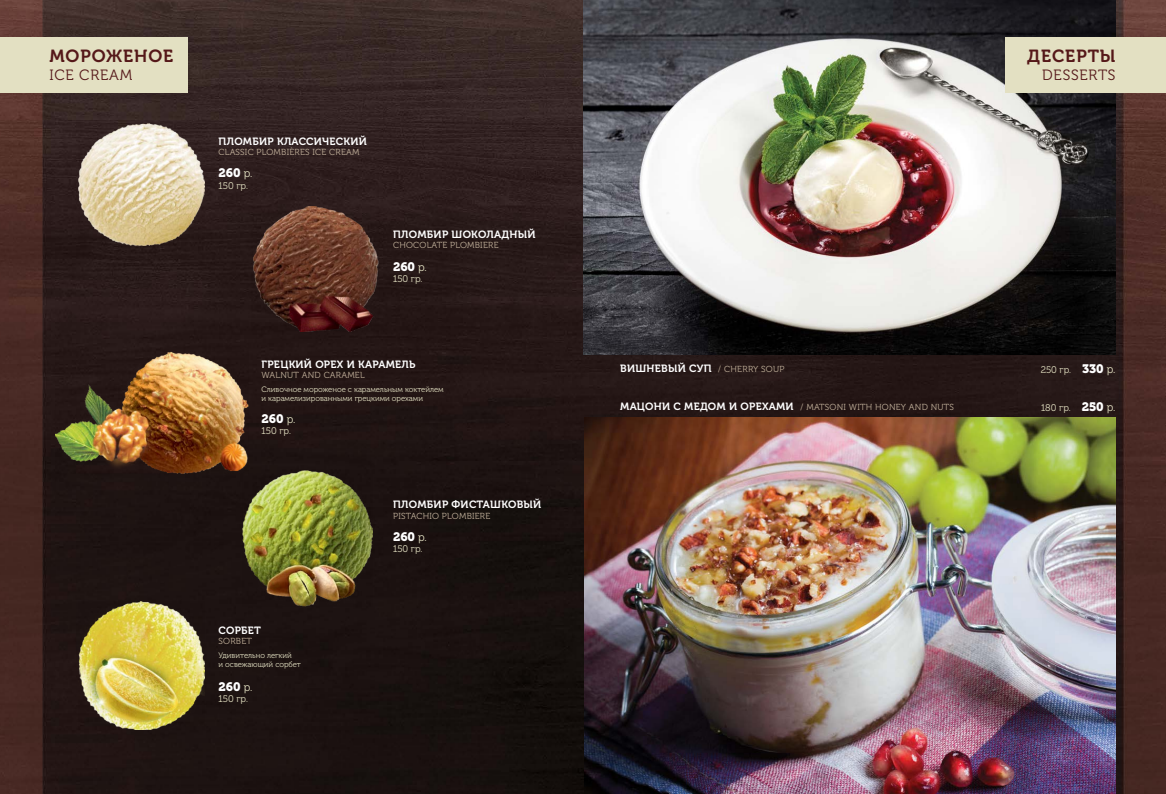
<style>
.page{position:relative;width:1166px;height:794px;background:#fff}
.page>*{position:absolute;margin:0;border:0;box-sizing:border-box;transform-origin:0 0}
.t1{font:17.5px "Museo Cyrl 700";letter-spacing:.05em;color:#551819}
.t2{font:14.88px "Museo Cyrl 300";letter-spacing:.05em;color:#551819}
.t3{font:12.25px "Museo Cyrl 900";letter-spacing:-.005em;color:#fff}
.t4{font:10.5px "Museo Cyrl 700";letter-spacing:.025em;color:#fff}
.t5{font:9.62px "Museo Cyrl 300";letter-spacing:.01em;color:#e3e0c2}
.t6{font:8.75px "Museo Cyrl 300";letter-spacing:.025em;color:#c2b19b}
.t7{font:7.88px/8.8px "Museo Cyrl 300";color:#e3e0c2}
.s1{font-family:"Museo Cyrl 300";font-size:11.38px;color:#e3e0c2}
.s2{font-family:"Museo Cyrl 300";font-size:8.75px;color:#c2b19b}
.s3{font-family:"Museo Cyrl 700";font-size:10.5px;color:#fff}
.s4{font-family:"Museo Cyrl 900";font-size:12.25px;color:#fff}
.s5{font-size:11.38px}
</style>
<div class="page">
<img style="left:0;top:0;width:1166px;height:794px">
<div style="left:0;top:37px;width:187px;height:55px;background:#e3e0c2"></div>
<img style="left:78px;top:124px;width:127px;height:122px">
<img style="left:251px;top:206px;width:129px;height:125px">
<img style="left:242px;top:470px;width:130px;height:137px">
<img style="left:56px;top:351px;width:192px;height:122px">
<img style="left:78px;top:602px;width:127px;height:127px">
<img style="left:583px;top:0;width:532px;height:354px">
<img style="left:584px;top:418px;width:531px;height:376px">
<div style="left:1006px;top:37px;width:160px;height:55px;background:#e3e0c2"></div>
<h1 class="t1" style="left:49px;top:46px;width:126px">МОРОЖЕНОЕ</h1>
<h2 class="t2" style="left:49px;top:67px;width:84px">ICE CREAM</h2>
<p class="t4" style="left:219px;top:135px;width:150px">ПЛОМБИР КЛАССИЧЕСКИЙ</p>
<p class="t6" style="left:219px;top:147px;width:142px">CLASSIC PLOMBIÈRES ICE CREAM</p>
<h3 class="t3" style="left:219px;top:166px;width:35px">260 <span class="s1">р.</span></h3>
<p class="t5" style="left:219px;top:180px;width:31px">150 гр.</p>
<p class="t4" style="left:393px;top:228px;width:144px">ПЛОМБИР ШОКОЛАДНЫЙ</p>
<p class="t6" style="left:393px;top:241px;width:107px">CHOCOLATE PLOMBIERE</p>
<h3 class="t3" style="left:393px;top:259px;width:35px">260 <span class="s1">р.</span></h3>
<p class="t5" style="left:393px;top:274px;width:31px">150 гр.</p>
<p class="t4" style="left:262px;top:358px;width:155px">ГРЕЦКИЙ ОРЕХ И КАРАМЕЛЬ</p>
<p class="t6" style="left:262px;top:370px;width:105px">WALNUT AND CARAMEL</p>
<h3 class="t3" style="left:262px;top:411px;width:35px">260 <span class="s1">р.</span></h3>
<p class="t5" style="left:262px;top:425px;width:31px">150 гр.</p>
<p class="t7" style="left:262px;top:385px;width:184px">Сливочное мороженое с карамельным коктейлем и карамелизированными грецкими орехами</p>
<p class="t4" style="left:219px;top:624px;width:44px">СОРБЕТ</p>
<p class="t6" style="left:219px;top:636px;width:35px">SORBET</p>
<h3 class="t3" style="left:219px;top:679px;width:35px">260 <span class="s1">р.</span></h3>
<p class="t5" style="left:219px;top:693px;width:31px">150 гр.</p>
<p class="t7" style="left:219px;top:651px;width:84px">Удивительно легкий<br>и освежающий сорбет</p>
<p class="t4" style="left:393px;top:499px;width:150px">ПЛОМБИР ФИСТАШКОВЫЙ</p>
<p class="t6" style="left:393px;top:511px;width:99px">PISTACHIO PLOMBIERE</p>
<h3 class="t3" style="left:393px;top:529px;width:35px">260 <span class="s1">р.</span></h3>
<p class="t5" style="left:393px;top:544px;width:31px">150 гр.</p>
<h1 class="t1" style="left:1027px;top:46px;width:90px">ДЕСЕРТЫ</h1>
<h2 class="t2" style="left:1042px;top:67px;width:75px">DESSERTS</h2>
<p class="t4" style="left:620px;top:362px;width:166px">ВИШНЕВЫЙ СУП <span class="s2">/ CHERRY SOUP</span></p>
<p class="t6" style="left:620px;top:402px;width:335px"><span class="s3">МАЦОНИ С МЕДОМ И ОРЕХАМИ</span> / MATSONI WITH HONEY AND NUTS</p>
<p class="t5" style="left:1040px;top:364px;width:76px">250 гр. <span class="s4">330</span> <span class="s5">р.</span></p>
<p class="t5" style="left:1041px;top:402px;width:76px">180 гр. <span class="s4">250</span> <span class="s5">р.</span></p>
</div>
